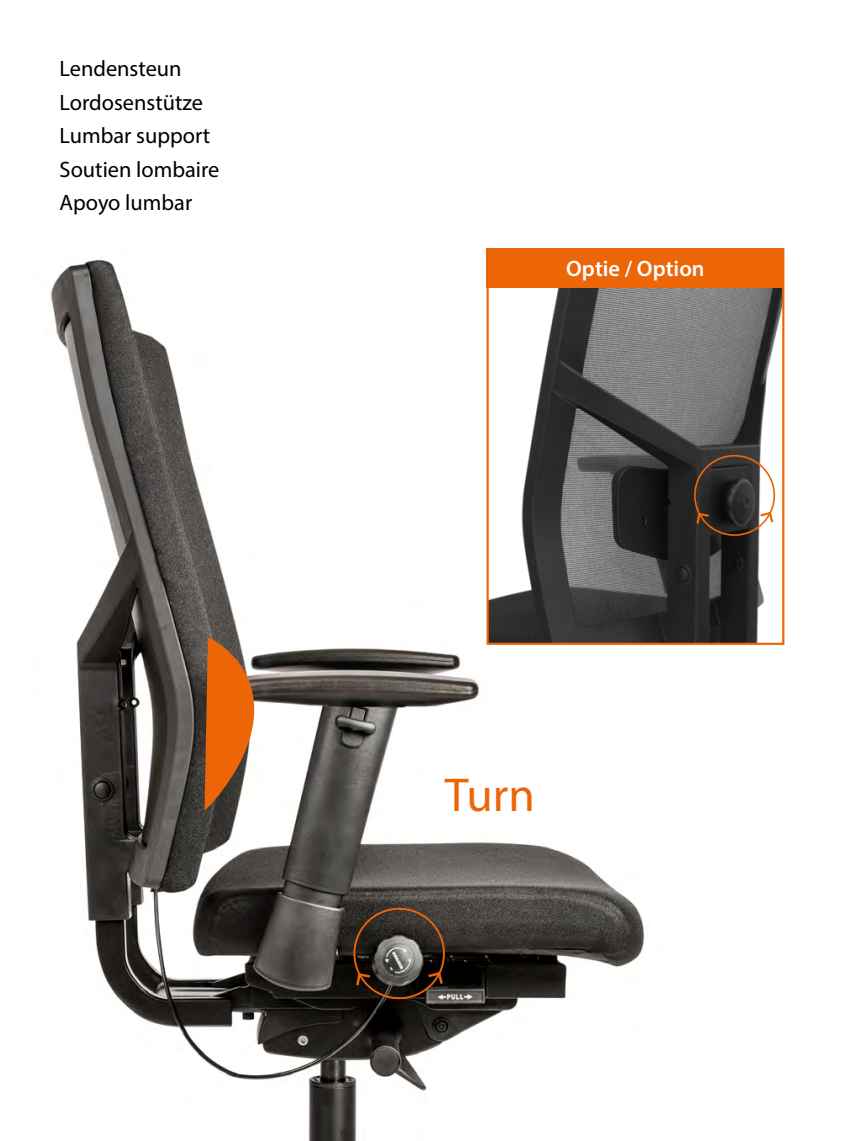
<style>
.page{position:relative;width:844px;height:1141px;background:#fff}
.page>*{position:absolute;margin:0;border:0;box-sizing:border-box;transform-origin:0 0}
.t1{font:47.6px "Myriad Pro";color:#ec6608}
.t2{font:22.4px/33.6px "Myriad Pro";color:#000}
.t3{font:600 22.4px "Myriad Pro";color:#fff}
</style>
<div class="page">
<img style="left:51px;top:260px;width:594px;height:881px">
<svg style="left:353px;top:908px;width:92px;height:91px;background:#483c32"></svg>
<img style="left:489px;top:288px;width:292px;height:354px">
<div style="left:486px;top:248px;width:298px;height:397px;border:2px solid #ec6608"></div>
<svg style="left:202px;top:636px;width:54px;height:174px;background:#c57339"></svg>
<svg style="left:693px;top:455px;width:81px;height:81px;background:#5a504a"></svg>
<div style="left:486px;top:248px;width:298px;height:40px;background:#ec6608"></div>
<p class="t2" style="left:60px;top:52px;width:161px">Lendensteun<br>Lordosenstütze<br>Lumbar support<br>Soutien lombaire<br>Apoyo lumbar</p>
<p class="t3" style="left:566px;top:254px;width:140px">Optie / Option</p>
<h1 class="t1" style="left:445px;top:765px;width:92px">Turn</h1>
</div>
